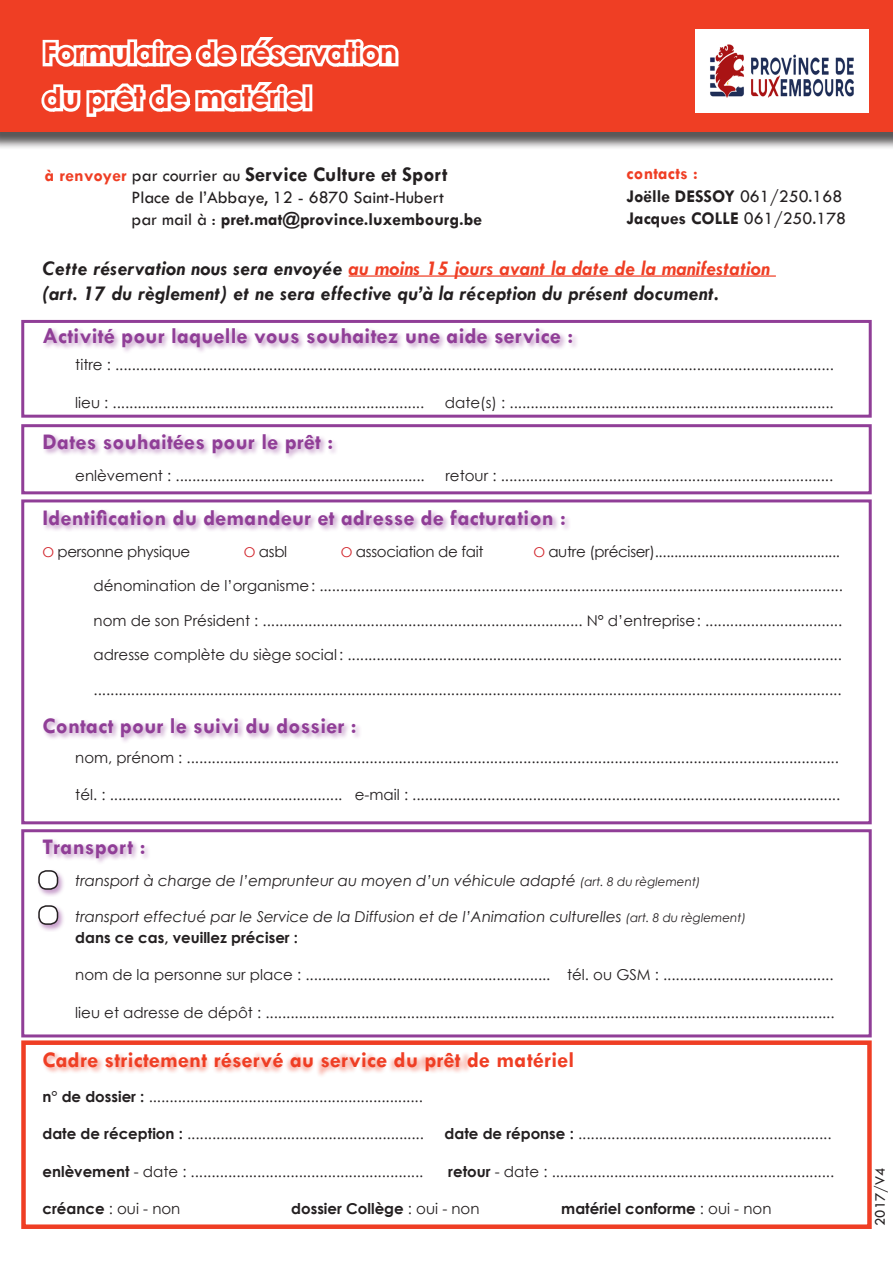
<style>
.page{position:relative;width:893px;height:1263px;background:#fff}
.page>*{position:absolute;margin:0;border:0;box-sizing:border-box;transform-origin:0 0}
.t1{font:700 28.5px/45px "Century Gothic";letter-spacing:.005em;color:#ef3e24}
.t2{font:700 22.5px "Tw Cen";letter-spacing:.01em;color:#903e97}
.t3{font:700 22.5px "Tw Cen";letter-spacing:.01em;color:#ef3e24}
.t4{font:italic 700 21px/25.2px "Tw Cen";letter-spacing:.01em;color:#231f20}
.t5{font:700 21px "Tw Cen";color:#231f20}
.t6{font:18px/22.5px "Tw Cen";color:#231f20}
.t7{font:700 18px/22.5px "Tw Cen";color:#231f20}
.t8{font:15px "Century Gothic";color:#231f20}
.t9{font:italic 15px/21px "Century Gothic";color:#231f20}
.t10{font:15px "Century Gothic";letter-spacing:-.02em;color:#231f20}
.t11{font:700 15px "Century Gothic";color:#231f20}
.t12{font:15px "Tw Cen";color:#231f20}
.s1{font-size:18px;color:#ef3e24}
.s2{font-weight:400;font-size:18px}
.s3{font-weight:700}
.s4{color:#ef3e24}
.s5{font-weight:400}
.s6{font-size:13.5px;color:#d1232a}
.s7{font-size:12px}
.s8{font-weight:700;font-style:normal}
.s9{font-style:inherit}
</style>
<div class="page">
<div style="left:21px;top:320px;width:851px;height:98px;border:3px solid #903e97"></div>
<div style="left:21px;top:424px;width:851px;height:70px;border:3px solid #903e97"></div>
<div style="left:0;top:0;width:893px;height:150px;background:#231f20;opacity:.75"></div>
<div style="left:0;top:0;width:893px;height:132px;background:#ef3e24"></div>
<svg style="left:41px;top:37px;width:358px;height:80px"></svg>
<div style="left:302px;top:84px;width:10px;height:27px;border:6px solid #fff"></div>
<div style="left:42px;top:1050px;width:430px;height:28px;background:#ef3e24;opacity:.5"></div>
<div style="left:21px;top:1040px;width:851px;height:189px;border:4px solid #ef3e24"></div>
<hr style="left:349px;top:275px;width:427px;height:2px;background:#ef3e24">
<div style="left:42px;top:326px;width:537px;height:29px;background:#903e97;opacity:.5"></div>
<div style="left:42px;top:433px;width:297px;height:28px;background:#903e97;opacity:.5"></div>
<div style="left:42px;top:508px;width:529px;height:25px;background:#903e97;opacity:.5"></div>
<div style="left:42px;top:716px;width:320px;height:28px;background:#903e97;opacity:.5"></div>
<div style="left:42px;top:838px;width:109px;height:27px;background:#903e97;opacity:.5"></div>
<div style="left:21px;top:829px;width:851px;height:208px;border:3px solid #903e97"></div>
<div style="left:37px;top:868px;width:29px;height:29px;background:#903e97;opacity:.5"></div>
<div style="left:39px;top:871px;width:19px;height:18px;background:#fff;border-radius:8px"></div>
<div style="left:38px;top:870px;width:20px;height:20px;border:2px solid #231f20;border-radius:8px"></div>
<div style="left:37px;top:903px;width:29px;height:29px;background:#903e97;opacity:.5"></div>
<div style="left:39px;top:906px;width:19px;height:18px;background:#fff;border-radius:8px"></div>
<div style="left:38px;top:905px;width:20px;height:20px;border:2px solid #231f20;border-radius:8px"></div>
<div style="left:21px;top:499px;width:851px;height:325px;border:3px solid #903e97"></div>
<img style="left:696px;top:30px;width:173px;height:82px">
<h1 class="t1" style="left:43px;top:29px;width:355px">Formulaire de réservation du prêt de matériel</h1>
<h3 class="t5" style="left:45px;top:162px;width:404px"><span class="s1">à renvoyer</span> <span class="s2">par courrier au</span> Service Culture et Sport</h3>
<p class="t6" style="left:131px;top:186px;width:352px">Place de l’Abbaye, 12 - 6870 Saint-Hubert<br>par mail à : <span class="s3">pret.mat</span><span class="s3">@province.luxembourg.be</span></p>
<p class="t7" style="left:626px;top:162px;width:221px"><span class="s4">contacts :<br></span>Joëlle DESSOY <span class="s5">061/250.168<br></span>Jacques COLLE <span class="s5">061/250.178</span></p>
<h3 class="t4" style="left:43px;top:255px;width:729px">Cette réservation nous sera envoyée <span class="s4">au moins 15 jours avant la date de la manifestation </span>(art. 17 du règlement) et ne sera effective qu’à la réception du présent document.</h3>
<h2 class="t2" style="left:43px;top:322px;width:532px">Activité pour laquelle vous souhaitez une aide service :</h2>
<p class="t8" style="left:75px;top:354px;width:760px">titre : .............................................................................................................................................................................</p>
<p class="t8" style="left:75px;top:392px;width:350px">lieu : ...........................................................................</p>
<p class="t8" style="left:445px;top:392px;width:390px">date(s) : ..............................................................................</p>
<h2 class="t2" style="left:43px;top:428px;width:292px">Dates souhaitées pour le prêt :</h2>
<p class="t8" style="left:75px;top:465px;width:351px">enlèvement : ............................................................</p>
<p class="t8" style="left:445px;top:465px;width:389px">retour : ................................................................................</p>
<h2 class="t2" style="left:43px;top:504px;width:525px">Identification du demandeur et adresse de facturation :</h2>
<p class="t10" style="left:43px;top:541px;width:149px"><span class="s6">O</span> personne physique</p>
<p class="t8" style="left:244px;top:541px;width:45px"><span class="s6">O</span> asbl</p>
<p class="t10" style="left:341px;top:541px;width:144px"><span class="s6">O</span> association de fait</p>
<p class="t10" style="left:533px;top:541px;width:308px"><span class="s6">O</span> autre (préciser)................................................</p>
<p class="t8" style="left:94px;top:575px;width:751px">dénomination de l’organisme: ..............................................................................................................................</p>
<p class="t8" style="left:94px;top:610px;width:750px">nom de son Président : ............................................................................. N° d’entreprise: .................................</p>
<p class="t8" style="left:94px;top:644px;width:750px">adresse complète du siège social: .......................................................................................................................</p>
<p class="t8" style="left:94px;top:679px;width:749px">....................................................................................................................................................................................</p>
<h2 class="t2" style="left:43px;top:712px;width:316px">Contact pour le suivi du dossier :</h2>
<p class="t8" style="left:75px;top:747px;width:765px">nom, prénom : .............................................................................................................................................................</p>
<p class="t8" style="left:75px;top:784px;width:766px">tél. : ........................................................ e-mail : .......................................................................................................</p>
<h2 class="t2" style="left:43px;top:833px;width:105px">Transport :</h2>
<p class="t9" style="left:75px;top:869px;width:627px">transport à charge de l’emprunteur au moyen d’un véhicule adapté <span class="s7">(art. 8 du règlement)</span></p>
<p class="t9" style="left:75px;top:905px;width:672px">transport effectué par le Service de la Diffusion et de l’Animation culturelles <span class="s7">(art. 8 du règlement) </span><span class="s8">dans ce cas, veuillez préciser :</span></p>
<p class="t8" style="left:75px;top:964px;width:760px">nom de la personne sur place : ........................................................... tél. ou GSM : .........................................</p>
<p class="t8" style="left:75px;top:1002px;width:761px">lieu et adresse de dépôt : .........................................................................................................................................</p>
<h2 class="t3" style="left:43px;top:1046px;width:533px"><span class="s9">Cadre strictement</span> réservé au service du prêt de matériel</h2>
<p class="t8" style="left:43px;top:1086px;width:382px"><span class="s3">n° de dossier :</span> ..................................................................</p>
<p class="t8" style="left:43px;top:1123px;width:383px"><span class="s3">date de réception :</span> .........................................................</p>
<p class="t8" style="left:445px;top:1123px;width:388px"><span class="s3">date de réponse :</span> .............................................................</p>
<p class="t8" style="left:43px;top:1161px;width:382px"><span class="s3">enlèvement</span> - date : ........................................................</p>
<p class="t8" style="left:448px;top:1161px;width:387px"><span class="s3">retour</span> - date : ....................................................................</p>
<p class="t8" style="left:43px;top:1198px;width:139px"><span class="s3">créance</span> : oui - non</p>
<p class="t11" style="left:291px;top:1197px;width:190px">dossier Collège <span class="s5">: oui - non</span></p>
<p class="t11" style="left:561px;top:1197px;width:212px">matériel conforme <span class="s5">: oui - non</span></p>
<p class="t12" style="left:871px;top:1226px;width:59px;rotate:-90deg">2<span class="s9">0</span>17/V4</p>
</div>
